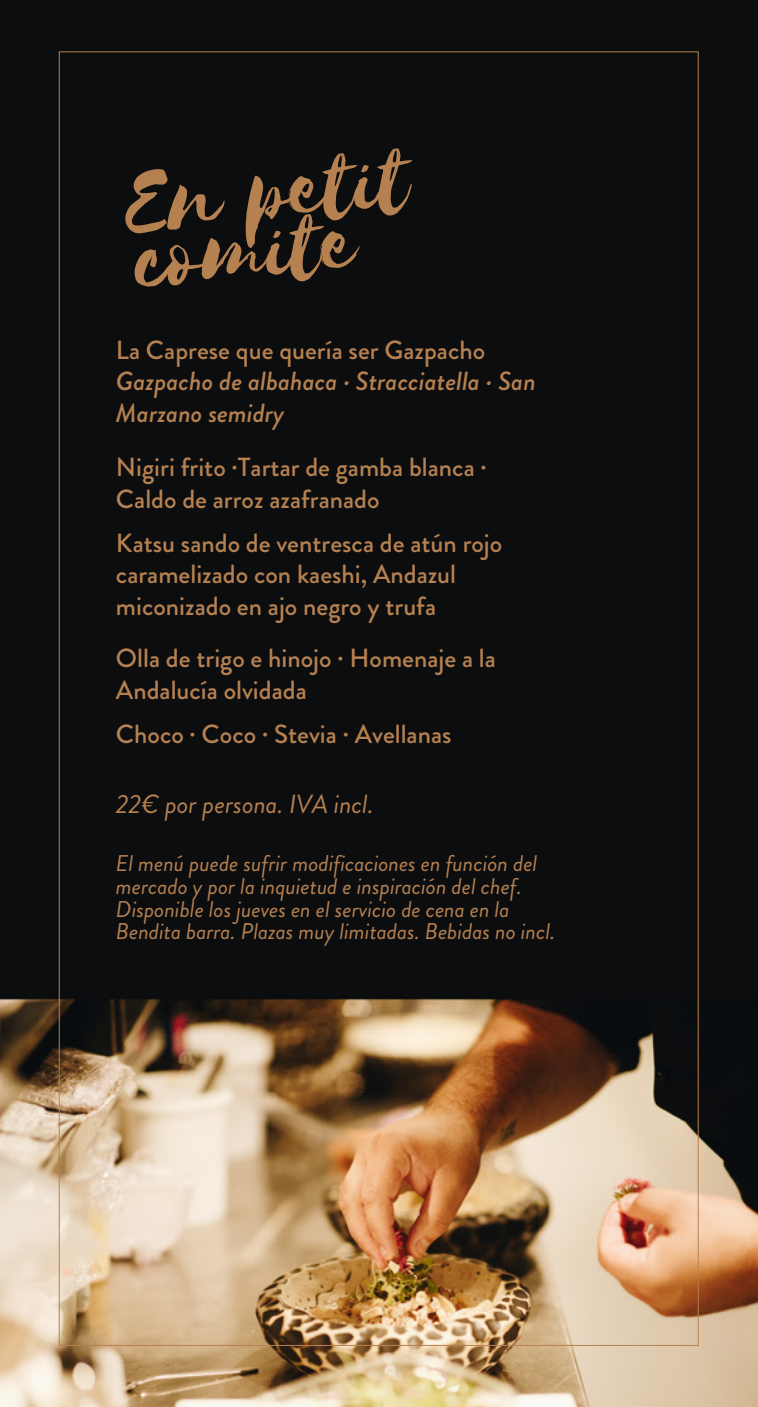
<style>
.page{position:relative;width:758px;height:1407px;background:#fff}
.page>*{position:absolute;margin:0;border:0;box-sizing:border-box;transform-origin:0 0}
.t1{font:105px "Selima";color:#b68150}
.t2{font:500 26.25px/31.5px "Brandon Grotesque";color:#b68150}
.t3{font:italic 500 26.25px/31.5px "Brandon Grotesque";color:#b68150}
.t4{font:italic 26.25px "Brandon Grotesque";color:#b68150}
.t5{font:italic 22.75px/22.8px "Brandon Grotesque";color:#b68150}
</style>
<div class="page">
<img style="left:0;top:0;width:758px;height:1407px">
<h1 class="t1" style="left:122px;top:146px;width:284px;rotate:-5deg">En petit</h1>
<h1 class="t1" style="left:131px;top:203px;width:223px;rotate:-5deg">comite</h1>
<p class="t2" style="left:116px;top:334px;width:371px">La Caprese que quería ser Gazpacho</p>
<p class="t3" style="left:116px;top:366px;width:421px">Gazpacho de albahaca · Stracciatella · San<br>Marzano semidry</p>
<p class="t2" style="left:116px;top:452px;width:372px">Nigiri frito ·Tartar de gamba blanca ·<br>Caldo de arroz azafranado</p>
<p class="t2" style="left:116px;top:527px;width:388px">Katsu sando de ventresca de atún rojo caramelizado con kaeshi, Andazul miconizado en ajo negro y trufa</p>
<p class="t2" style="left:116px;top:643px;width:381px">Olla de trigo e hinojo · Homenaje a la<br>Andalucía olvidada</p>
<p class="t2" style="left:116px;top:718px;width:337px">Choco · Coco · Stevia · Avellanas</p>
<p class="t4" style="left:116px;top:786px;width:259px">22€ por persona. IVA incl.</p>
<p class="t5" style="left:116px;top:852px;width:441px">El menú puede sufrir modificaciones en función del mercado y por la inquietud e inspiración del chef.<br>Disponible los jueves en el servicio de cena en la Bendita barra. Plazas muy limitadas. Bebidas no incl.</p>
</div>
